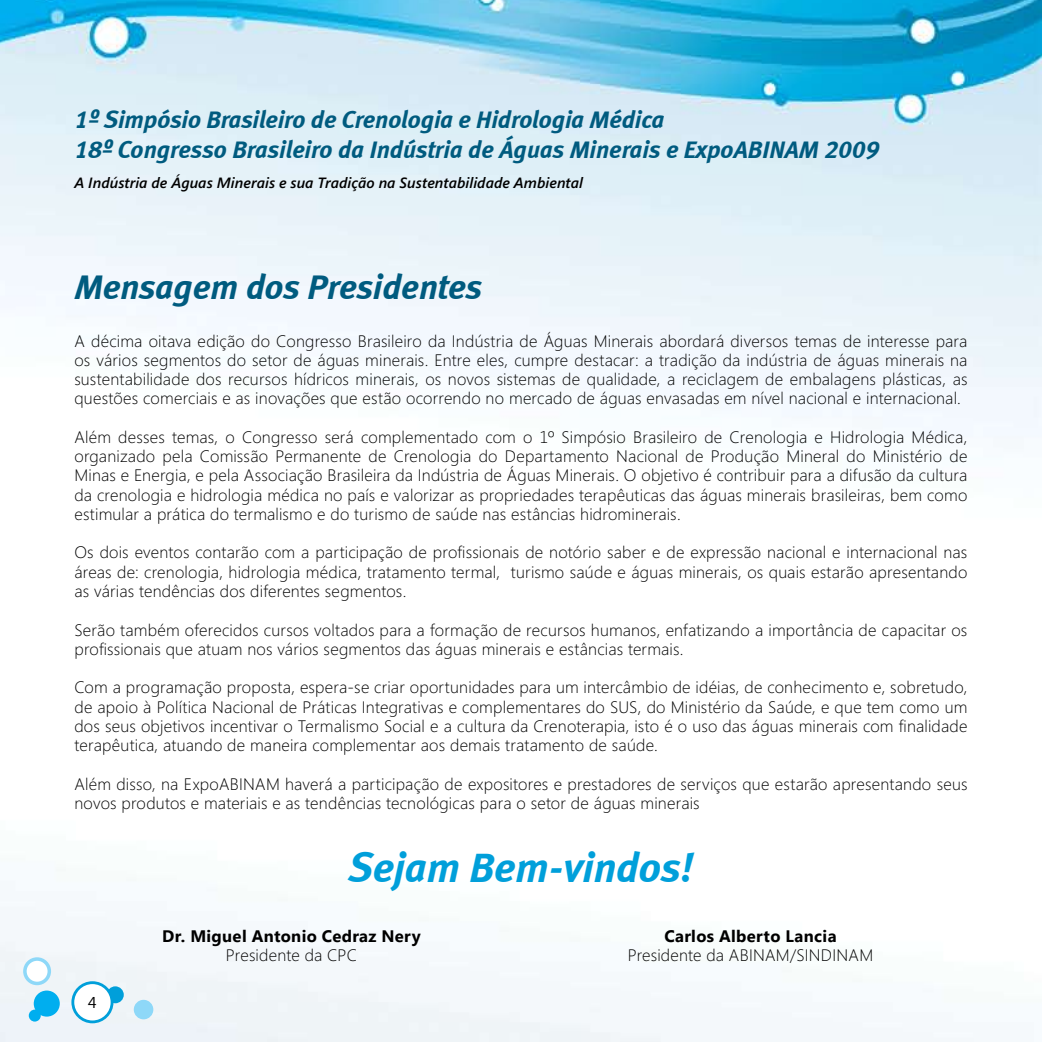
<style>
.page{position:relative;width:1042px;height:1042px;background:#fff}
.page>*{position:absolute;margin:0;border:0;box-sizing:border-box;transform-origin:0 0}
.t1{font:italic 42px "Meta Bold LF";color:#009fda}
.t2{font:italic 35px "Meta Bold LF";letter-spacing:-.005em;color:#005b7f}
.t3{font:italic 24.5px/29.8px "Meta Bold LF";letter-spacing:-.005em;color:#005b7f}
.t4{font:300 16.62px/19.2px "Segoe";letter-spacing:.015em;color:#000;text-align:justify}
.t5{font:700 16.62px "Segoe UI";letter-spacing:.02em;color:#000}
.t6{font:15.75px "Segoe";color:#000}
.t7{font:italic 600 14.88px "Segoe";color:#000}
</style>
<div class="page">
<img style="left:0;top:0;width:1042px;height:1042px">
<div style="left:25px;top:959px;width:24px;height:24px;background:#fff;border-radius:50%"></div>
<div style="left:23px;top:957px;width:28px;height:28px;border:4px solid #8ed8f8;border-radius:50%"></div>
<div style="left:134px;top:1000px;width:19px;height:19px;background:#8ed8f8;border-radius:50%"></div>
<div style="left:107px;top:986px;width:17px;height:17px;background:#009fda;border-radius:50%"></div>
<div style="left:34px;top:990px;width:26px;height:26px;background:#00aeef;border-radius:50%"></div>
<div style="left:29px;top:1009px;width:12px;height:12px;background:#00aeef;border-radius:50%"></div>
<div style="left:73px;top:982px;width:39px;height:40px;background:#fff;border-radius:50%"></div>
<div style="left:71px;top:981px;width:42px;height:42px;border:3px solid #009fda;border-radius:50%"></div>
<h3 class="t3" style="left:74px;top:104px;width:806px">1º Simpósio Brasileiro de Crenologia e Hidrologia Médica<br>18º Congresso Brasileiro da Indústria de Águas Minerais e ExpoABINAM 2009</h3>
<p class="t7" style="left:74px;top:172px;width:510px">A Indústria de Águas Minerais e sua Tradição na Sustentabilidade Ambiental</p>
<h2 class="t2" style="left:74px;top:266px;width:409px">Mensagem dos Presidentes</h2>
<p class="t4" style="left:74px;top:331px;width:894px">A décima oitava edição do Congresso Brasileiro da Indústria de Águas Minerais abordará diversos temas de interesse para os vários segmentos do setor de águas minerais. Entre eles, cumpre destacar: a tradição da indústria de águas minerais na sustentabilidade dos recursos hídricos minerais, os novos sistemas de qualidade, a reciclagem de embalagens plásticas, as questões comerciais e as inovações que estão ocorrendo no mercado de águas envasadas em nível nacional e internacional.</p>
<p class="t4" style="left:74px;top:427px;width:894px">Além desses temas, o Congresso será complementado com o 1º Simpósio Brasileiro de Crenologia e Hidrologia Médica, organizado pela Comissão Permanente de Crenologia do Departamento Nacional de Produção Mineral do Ministério de Minas e Energia, e pela Associação Brasileira da Indústria de Águas Minerais. O objetivo é contribuir para a difusão da cultura da crenologia e hidrologia médica no país e valorizar as propriedades terapêuticas das águas minerais brasileiras, bem como estimular a prática do termalismo e do turismo de saúde nas estâncias hidrominerais.</p>
<p class="t4" style="left:74px;top:542px;width:894px">Os dois eventos contarão com a participação de profissionais de notório saber e de expressão nacional e internacional nas áreas de: crenologia, hidrologia médica, tratamento termal, turismo saúde e águas minerais, os quais estarão apresentando as várias tendências dos diferentes segmentos.</p>
<p class="t4" style="left:74px;top:619px;width:894px">Serão também oferecidos cursos voltados para a formação de recursos humanos, enfatizando a importância de capacitar os profissionais que atuam nos vários segmentos das águas minerais e estâncias termais.</p>
<p class="t4" style="left:74px;top:677px;width:894px">Com a programação proposta, espera-se criar oportunidades para um intercâmbio de idéias, de conhecimento e, sobretudo, de apoio à Política Nacional de Práticas Integrativas e complementares do SUS, do Ministério da Saúde, e que tem como um dos seus objetivos incentivar o Termalismo Social e a cultura da Crenoterapia, isto é o uso das águas minerais com finalidade terapêutica, atuando de maneira complementar aos demais tratamento de saúde.</p>
<p class="t4" style="left:74px;top:773px;width:894px">Além disso, na ExpoABINAM haverá a participação de expositores e prestadores de serviços que estarão apresentando seus novos produtos e materiais e as tendências tecnológicas para o setor de águas minerais</p>
<h1 class="t1" style="left:348px;top:842px;width:347px">Sejam Bem-vindos!</h1>
<p class="t6" style="left:88px;top:991px;width:10px">4</p>
<p class="t5" style="left:162px;top:924px;width:260px">Dr. Miguel Antonio Cedraz Nery</p>
<p class="t4" style="left:226px;top:945px;width:133px">Presidente da CPC</p>
<p class="t5" style="left:664px;top:924px;width:174px">Carlos Alberto Lancia</p>
<p class="t4" style="left:628px;top:945px;width:247px">Presidente da ABINAM/SINDINAM</p>
</div>
